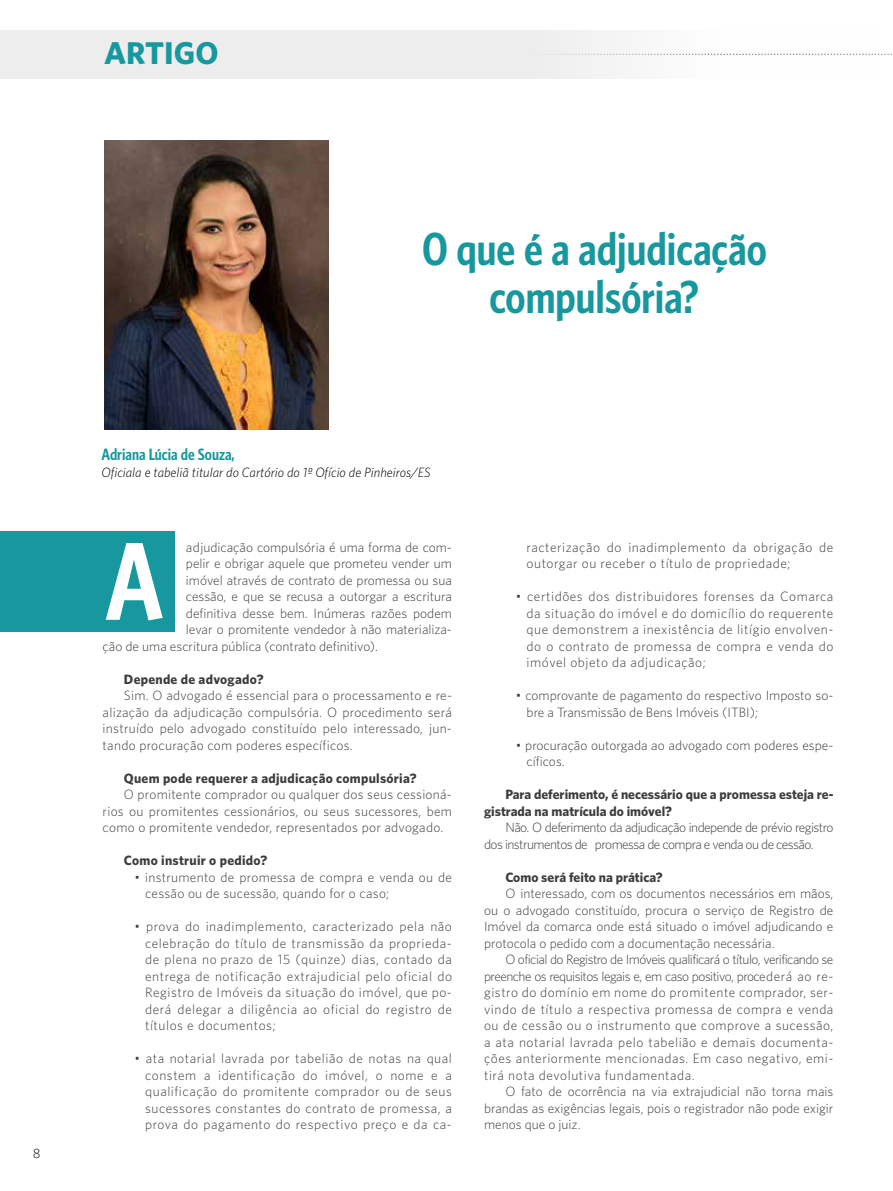
<style>
.page{position:relative;width:893px;height:1191px;background:#fff}
.page>*{position:absolute;margin:0;border:0;box-sizing:border-box;transform-origin:0 0}
.t1{font:600 111px "Whitney Condensed";color:#fff}
.t2{font:600 46.35px/47.1px "Whitney Condensed";color:#17979e;text-align:center}
.t3{font:700 31.5px "Whitney";color:#17979e}
.t4{font:600 16.5px "Whitney Condensed";color:#17979e}
.t5{font:300 13.5px/16.5px "Whitney";color:#3c3c3b;text-align:justify}
.t6{font:300 13.5px/16.5px "Whitney";letter-spacing:-.04em;color:#3c3c3b}
.t7{font:700 13.5px/16.5px "Whitney";color:#3c3c3b}
.t8{font:300 13.5px/16.5px "Whitney";letter-spacing:.04em;color:#3c3c3b}
.t9{font:700 13.5px "Whitney";letter-spacing:.02em;color:#3c3c3b}
.t10{font:300 13.5px/16.5px "Whitney";letter-spacing:.02em;color:#3c3c3b}
.t11{font:italic 300 13.5px "Whitney";color:#000}
.t12{font:300 13.5px "Whitney";color:#000}
</style>
<div class="page">
<div style="left:0;top:30px;width:879px;height:49px;background:linear-gradient(to right,#e8e8e8,#fafafa)"></div>
<div style="left:0;top:531px;width:175px;height:101px;background:#17979e"></div>
<img style="left:105px;top:140px;width:223px;height:289px">
<h3 class="t3" style="left:104px;top:34px;width:116px">ARTIGO</h3>
<p class="t12" style="left:33px;top:1145px;width:9px">8</p>
<h2 class="t2" style="left:422px;top:225px;width:346px">O que é a adjudicação compulsória?</h2>
<p class="t4" style="left:102px;top:445px;width:135px">Adriana Lúcia de Souza,</p>
<p class="t11" style="left:102px;top:464px;width:331px">Oficiala e tabeliã titular do Cartório do 1º Ofício de Pinheiros/ES</p>
<p class="t5" style="left:186px;top:538px;width:268px">adjudicação compulsória é uma forma de com-</p>
<p class="t5" style="left:186px;top:555px;width:268px">pelir e obrigar aquele que prometeu vender um</p>
<p class="t5" style="left:186px;top:571px;width:268px">imóvel através de contrato de promessa ou sua</p>
<p class="t5" style="left:186px;top:588px;width:268px">cessão, e que se recusa a outorgar a escritura</p>
<p class="t5" style="left:186px;top:604px;width:268px">definitiva desse bem. Inúmeras razões podem</p>
<p class="t5" style="left:186px;top:621px;width:268px">levar o promitente vendedor à não materializa-</p>
<p class="t5" style="left:103px;top:637px;width:277px">ção de uma escritura pública (contrato definitivo).</p>
<p class="t9" style="left:124px;top:671px;width:141px">Depende de advogado?</p>
<p class="t5" style="left:103px;top:687px;width:351px;text-indent:21px">Sim. O advogado é essencial para o processamento e re&shy;alização da adjudicação compulsória. O procedimento será instruído pelo advogado constituído pelo interessado, jun&shy;tando procuração com poderes específicos.</p>
<p class="t9" style="left:124px;top:770px;width:294px">Quem pode requerer a adjudicação compulsória?</p>
<p class="t5" style="left:103px;top:786px;width:351px;text-indent:21px">O promitente comprador ou qualquer dos seus cessioná&shy;rios ou promitentes cessionários, ou seus sucessores, bem como o promitente vendedor, representados por advogado.</p>
<p class="t9" style="left:124px;top:852px;width:145px">Como instruir o pedido?</p>
<p class="t10" style="left:145px;top:868px;width:308px;text-indent:-11px">• instrumento de promessa de compra e venda ou de cessão ou de sucessão, quando for o caso;</p>
<p class="t5" style="left:145px;top:918px;width:308px;text-indent:-11px">• prova do inadimplemento, caracterizado pela não celebração do título de transmissão da proprieda&shy;de plena no prazo de 15 (quinze) dias, contado da entrega de notificação extrajudicial pelo oficial do Registro de Imóveis da situação do imóvel, que po&shy;derá delegar a diligência ao oficial do registro de títulos e documentos;</p>
<p class="t5" style="left:145px;top:1050px;width:308px;text-indent:-11px">• ata notarial lavrada por tabelião de notas na qual constem a identificação do imóvel, o nome e a qualificação do promitente comprador ou de seus sucessores constantes do contrato de promessa, a prova do pagamento do respectivo preço e da ca-</p>
<h1 class="t1" style="left:105px;top:517px;width:60px">A</h1>
<p class="t8" style="left:527px;top:538px;width:308px">racterização do inadimplemento da obrigação de outorgar ou receber o título de propriedade;</p>
<p class="t5" style="left:527px;top:588px;width:308px;text-indent:-11px">• certidões dos distribuidores forenses da Comarca da situação do imóvel e do domicílio do requerente que demonstrem a inexistência de litígio envolven&shy;do o contrato de promessa de compra e venda do imóvel objeto da adjudicação;</p>
<p class="t5" style="left:527px;top:687px;width:308px;text-indent:-11px">• comprovante de pagamento do respectivo Imposto so&shy;bre a Transmissão de Bens Imóveis (ITBI);</p>
<p class="t5" style="left:527px;top:736px;width:308px;text-indent:-11px">• procuração outorgada ao advogado com poderes espe&shy;cíficos.</p>
<p class="t7" style="left:484px;top:786px;width:351px;text-indent:21px">Para deferimento, é necessário que a promessa esteja re&shy;gistrada na matrícula do imóvel?</p>
<p class="t6" style="left:484px;top:819px;width:351px;text-indent:21px">Não. O deferimento da adjudicação independe de prévio registro dos instrumentos de promessa de compra e venda ou de cessão.</p>
<p class="t7" style="left:505px;top:868px;width:159px">Como será feito na prática?</p>
<p class="t5" style="left:484px;top:885px;width:351px;text-indent:21px">O interessado, com os documentos necessários em mãos, ou o advogado constituído, procura o serviço de Registro de Imóvel da comarca onde está situado o imóvel adjudicando e protocola o pedido com a documentação necessária.</p>
<p class="t5" style="left:484px;top:951px;width:351px;text-indent:21px">O oficial do Registro de Imóveis qualificará o título, verificando se preenche os requisitos legais e, em caso positivo, procederá ao re&shy;gistro do domínio em nome do promitente comprador, ser&shy;vindo de título a respectiva promessa de compra e venda ou de cessão ou o instrumento que comprove a sucessão, a ata notarial lavrada pelo tabelião e demais documenta&shy;ções anteriormente mencionadas. Em caso negativo, emi&shy;tirá nota devolutiva fundamentada.</p>
<p class="t5" style="left:484px;top:1083px;width:351px;text-indent:21px">O fato de ocorrência na via extrajudicial não torna mais brandas as exigências legais, pois o registrador não pode exigir menos que o juiz.</p>
</div>
